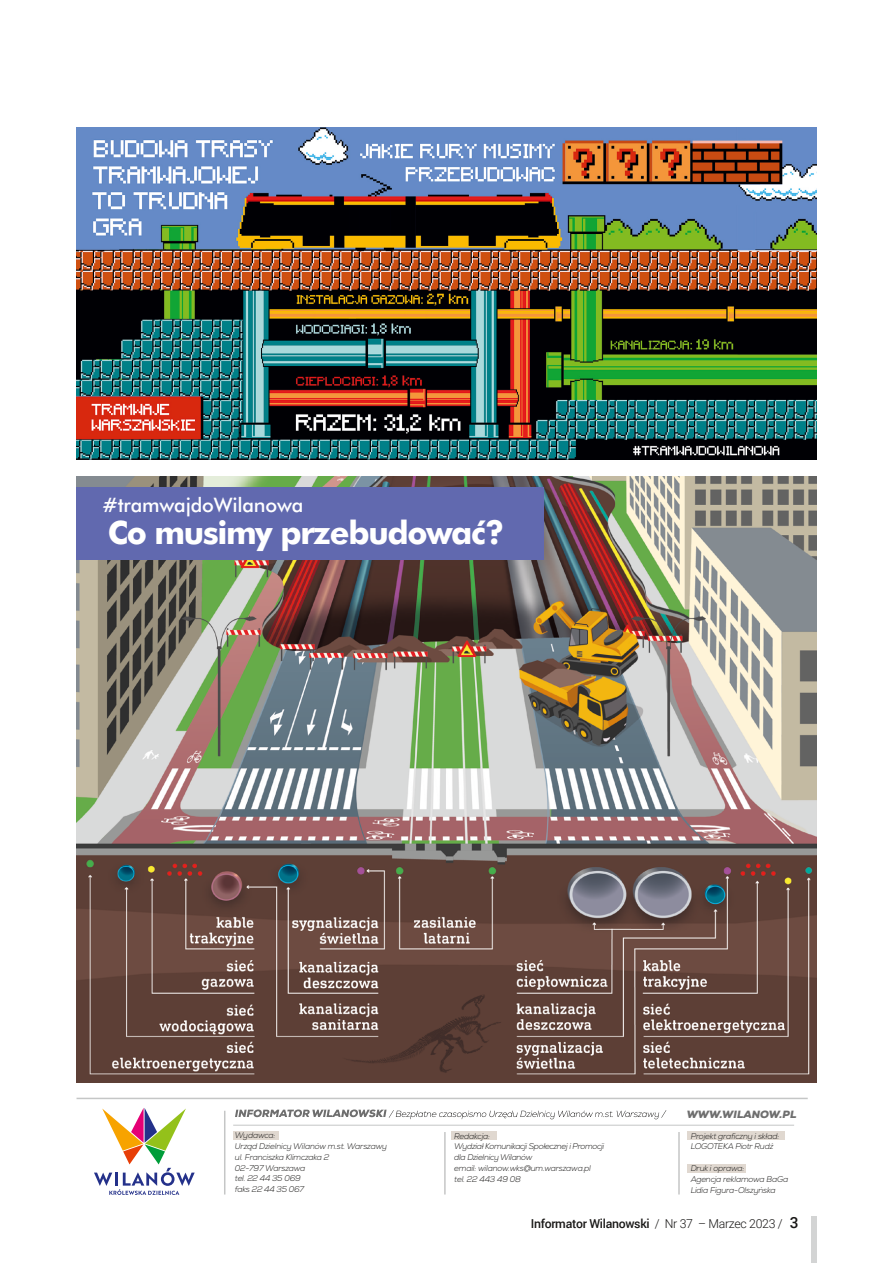
<style>
.page{position:relative;width:893px;height:1263px;background:#fff}
.page>*{position:absolute;margin:0;border:0;box-sizing:border-box;transform-origin:0 0}
.t1{font:700 31.5px "Futura PL";letter-spacing:-.04em;color:#fff}
.t2{font:19.5px "Futura Md PL";letter-spacing:-.01em;color:#fff}
.t3{font:500 12.3px "Roboto";letter-spacing:-.025em;color:#181716}
.t4{font:italic 900 10.5px "Nexa";color:#6e6e6e}
.t5{font:italic 300 8.25px/10.8px "Nexa";letter-spacing:-.025em;color:#181716}
.s1{font-weight:300}
.s2{font-size:15.3px}
</style>
<div class="page">
<div style="left:811px;top:1216px;width:5px;height:47px;background:#d3d4d4"></div>
<div style="left:451px;top:1131px;width:45px;height:9px;background:#e0d8d0"></div>
<div style="left:687px;top:1131px;width:98px;height:9px;background:#e0d8d0"></div>
<div style="left:687px;top:1164px;width:59px;height:9px;background:#e0d8d0"></div>
<div style="left:233px;top:1131px;width:46px;height:9px;background:#e0d8d0"></div>
<svg style="left:235px;top:1109px;width:431px;height:10px"></svg>
<hr style="left:233px;top:1125px;width:561px;height:1px;background:#c5c6c6">
<hr style="left:77px;top:1098px;width:731px;height:1px;background:#c5c6c6">
<svg style="left:94px;top:1108px;width:101px;height:87px"></svg>
<hr style="left:224px;top:1111px;width:1px;height:83px;background:#c5c6c6">
<hr style="left:444px;top:1132px;width:2px;height:62px;background:#c5c6c6">
<hr style="left:678px;top:1132px;width:2px;height:62px;background:#c5c6c6">
<img style="left:77px;top:476px;width:739px;height:606px">
<img style="left:77px;top:128px;width:739px;height:331px">
<div style="left:77px;top:487px;width:467px;height:72px;background:#6169af"></div>
<h2 class="t2" style="left:102px;top:493px;width:202px">#tramwajdoWilanowa</h2>
<h1 class="t1" style="left:108px;top:513px;width:398px">Co musimy przebudować?</h1>
<p class="t4" style="left:687px;top:1107px;width:111px">WWW.WILANOW.PL</p>
<p class="t5" style="left:235px;top:1130px;width:154px">Wydawca:<br>Urząd Dzielnicy Wilanów m.st. Warszawy ul. Franciszka Klimczaka 2<br>02-797 Warszawa<br>tel. 22 44 35 069<br>faks 22 44 35 067</p>
<p class="t5" style="left:454px;top:1130px;width:152px">Redakcja:<br>Wydział Komunikacji Społecznej i Promocji dla Dzielnicy Wilanów<br>email: wilanow.wks@um.warszawa.pl<br>tel. 22 443 49 08</p>
<p class="t5" style="left:691px;top:1130px;width:90px">Projekt graficzny i skład:<br>LOGOTEKA Piotr Rudź</p>
<p class="t5" style="left:691px;top:1163px;width:99px">Druk i oprawa:<br>Agencja reklamowa BaGa<br>Lidia Figura-Olszyńska</p>
<h3 class="t3" style="left:531px;top:1214px;width:269px">Informator Wilanowski <span class="s1">/ Nr 37 – Marzec 2023 /</span> <span class="s2">3</span></h3>
</div>
